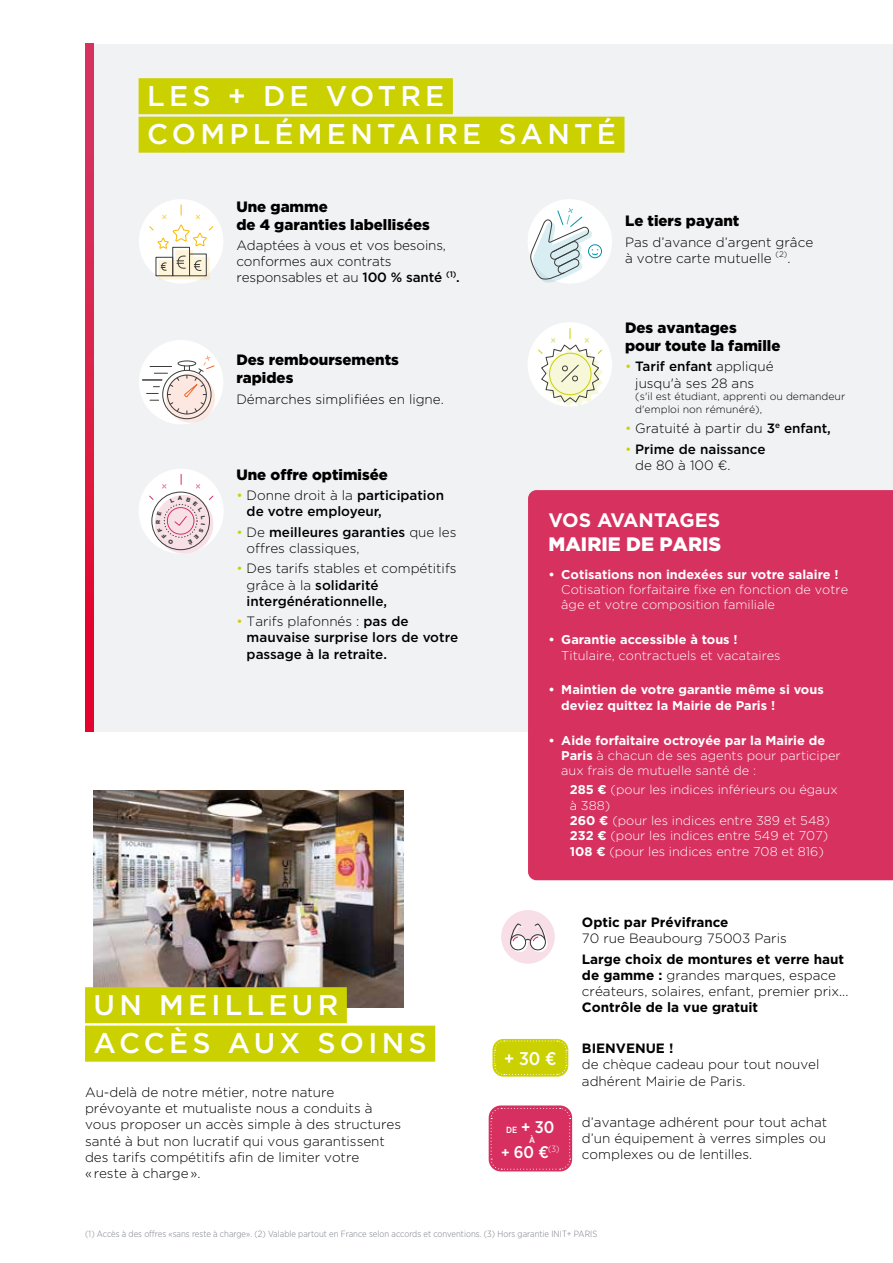
<style>
.page{position:relative;width:893px;height:1263px;background:#fff}
.page>*{position:absolute;margin:0;border:0;box-sizing:border-box;transform-origin:0 0}
.t1{font:500 28.5px/38.4px "Gotham HTF";letter-spacing:.15em;color:#fff}
.t2{font:900 19.5px "Gotham HTF";color:#fff}
.t3{font:700 19.5px "Gotham HTF";letter-spacing:-.025em;color:#fff}
.t4{font:500 18.45px "Gotham Narrow";color:#fff}
.t5{font:500 16.8px "Gotham Narrow";color:#fff}
.t6{font:900 15px/18px "Gotham HTF";color:#000}
.t7{font:300 13.5px/16.2px "Gotham HTF";color:#000}
.t8{font:500 13.5px/16.2px "Gotham HTF";color:#000}
.t9{font:700 13.5px "Gotham HTF";color:#000}
.t10{font:300 12.75px/15.6px "Gotham HTF";color:#fff}
.t11{font:700 12.75px/15.3px "Gotham HTF";color:#fff}
.t12{font:300 10.5px/12.6px "Gotham HTF";color:#000}
.t13{font:300 9px "Gotham Narrow";letter-spacing:.005em;color:#797e87}
.t14{font:500 8.85px "Gotham Narrow";color:#fff}
.s1{font-weight:500}
.s2{font-weight:300;color:#cbd000}
.s3{font-weight:300}
.s4{color:#cbd000}
.s5{font-weight:700}
.s6{font-size:8.85px}
.s7{font-size:15.6px}
</style>
<div class="page">
<div style="left:85px;top:44px;width:808px;height:687px;background:#f1f2f4"></div>
<svg style="left:85px;top:44px;width:9px;height:687px;background:#dd1d46"></svg>
<img style="left:94px;top:791px;width:310px;height:217px">
<div style="left:139px;top:199px;width:84px;height:85px;background:#fff;border-radius:50%"></div>
<svg style="left:160px;top:271px;width:14px;height:7px"></svg>
<svg style="left:177px;top:271px;width:14px;height:7px"></svg>
<svg style="left:194px;top:271px;width:14px;height:7px"></svg>
<div style="left:156px;top:257px;width:17px;height:19px;border:1px solid #3c3c3b"></div>
<div style="left:172px;top:247px;width:18px;height:29px;border:1px solid #3c3c3b"></div>
<div style="left:189px;top:254px;width:18px;height:22px;border:1px solid #3c3c3b"></div>
<svg style="left:149px;top:205px;width:64px;height:66px"></svg>
<div style="left:139px;top:340px;width:84px;height:84px;background:#fff;border-radius:50%"></div>
<svg style="left:142px;top:355px;width:73px;height:68px"></svg>
<div style="left:139px;top:469px;width:85px;height:85px;background:#fff;border-radius:50%"></div>
<svg style="left:162px;top:484px;width:4px;height:4px"></svg>
<svg style="left:196px;top:484px;width:4px;height:4px"></svg>
<svg style="left:155px;top:495px;width:58px;height:58px"></svg>
<div style="left:139px;top:78px;width:314px;height:36px;background:#cbd000"></div>
<div style="left:139px;top:117px;width:485px;height:36px;background:#cbd000"></div>
<div style="left:528px;top:490px;width:365px;height:390px;background:#d7315f"></div>
<div style="left:85px;top:987px;width:262px;height:36px;background:#cbd000"></div>
<div style="left:85px;top:1026px;width:350px;height:36px;background:#cbd000"></div>
<div style="left:528px;top:199px;width:84px;height:85px;background:#fff;border-radius:50%"></div>
<div style="left:588px;top:244px;width:14px;height:14px;border:1px solid #0093ab;border-radius:50%"></div>
<svg style="left:530px;top:208px;width:69px;height:76px"></svg>
<div style="left:528px;top:322px;width:84px;height:85px;background:#fff;border-radius:50%"></div>
<svg style="left:538px;top:328px;width:65px;height:79px"></svg>
<div style="left:501px;top:910px;width:54px;height:54px;background:#f8dee6;border-radius:50%"></div>
<svg style="left:510px;top:923px;width:38px;height:29px"></svg>
<svg style="left:492px;top:1039px;width:76px;height:37px"></svg>
<svg style="left:494px;top:1040px;width:73px;height:35px;background:#ccd108"></svg>
<div style="left:489px;top:1105px;width:83px;height:66px;background:#d82f61;border-radius:12px"></div>
<svg style="left:490px;top:1107px;width:81px;height:63px"></svg>
<svg style="left:149px;top:495px;width:65px;height:50px"></svg>
<h1 class="t1" style="left:147px;top:76px;width:470px">LES + DE VOTRE<br>COMPLÉMENTAIRE SANTÉ</h1>
<p class="t6" style="left:236px;top:197px;width:195px">Une gamme<br>de 4 garanties labellisées</p>
<p class="t7" style="left:236px;top:237px;width:225px">Adaptées à vous et vos besoins, conformes aux contrats responsables et au <span class="s1">100 % santé</span> <sup>(1)</sup><span class="s1">.</span></p>
<p class="t6" style="left:625px;top:212px;width:116px">Le tiers payant</p>
<p class="t7" style="left:625px;top:234px;width:190px">Pas d’avance d’argent grâce à votre carte mutuelle <sup>(2)</sup>.</p>
<p class="t6" style="left:236px;top:351px;width:164px">Des remboursements rapides</p>
<p class="t7" style="left:236px;top:391px;width:209px">Démarches simplifiées en ligne.</p>
<p class="t6" style="left:236px;top:465px;width:153px">Une offre optimisée</p>
<p class="t8" style="left:247px;top:487px;width:199px;text-indent:-10px"><span class="s2">•</span> <span class="s3">Donne droit à la</span> participation de votre employeur,</p>
<p class="t7" style="left:247px;top:524px;width:211px;text-indent:-10px"><span class="s4">•</span> De <span class="s1">meilleures garanties</span> que les offres classiques,</p>
<p class="t7" style="left:247px;top:560px;width:211px;text-indent:-10px"><span class="s4">•</span> Des tarifs stables et compétitifs grâce à la <span class="s1">solidarité intergénérationnelle,</span></p>
<p class="t8" style="left:247px;top:613px;width:213px;text-indent:-10px"><span class="s2">•</span> <span class="s3">Tarifs plafonnés :</span> pas de mauvaise surprise lors de votre passage à la retraite.</p>
<h1 class="t1" style="left:94px;top:985px;width:335px">UN MEILLEUR<br>ACCÈS AUX SOINS</h1>
<p class="t7" style="left:85px;top:1084px;width:318px">Au-delà de notre métier, notre nature prévoyante et mutualiste nous a conduits à vous proposer un accès simple à des structures santé à but non lucratif qui vous garantissent des tarifs compétitifs afin de limiter votre «reste à charge».</p>
<p class="t6" style="left:625px;top:318px;width:157px">Des avantages<br>pour toute la famille</p>
<p class="t7" style="left:635px;top:358px;width:140px;text-indent:-10px"><span class="s4">•</span> <span class="s1">Tarif enfant</span> appliqué jusqu'à ses 28 ans</p>
<p class="t12" style="left:635px;top:390px;width:211px">(s'il est étudiant, apprenti ou demandeur d'emploi non rémunéré),</p>
<p class="t7" style="left:625px;top:420px;width:207px"><span class="s4">•</span> Gratuité à partir du <span class="s1">3</span><sup>e</sup> <span class="s1">enfant,</span></p>
<p class="t8" style="left:635px;top:440px;width:132px;text-indent:-10px"><span class="s2">•</span> Prime de naissance <span class="s3">de 80 à 100 ¤.</span></p>
<h2 class="t3" style="left:549px;top:509px;width:173px">VOS AVANTAGES</h2>
<h2 class="t2" style="left:549px;top:532px;width:174px">MAIRIE DE PARIS</h2>
<p class="t11" style="left:549px;top:566px;width:292px">• Cotisations non indexées sur votre salaire !</p>
<p class="t10" style="left:561px;top:582px;width:288px">Cotisation forfaitaire fixe en fonction de votre âge et votre composition familiale</p>
<p class="t11" style="left:549px;top:632px;width:191px">• Garantie accessible à tous !</p>
<p class="t10" style="left:561px;top:647px;width:221px">Titulaire, contractuels et vacataires</p>
<p class="t11" style="left:561px;top:682px;width:264px;text-indent:-13px">• Maintien de votre garantie même si vous deviez quittez la Mairie de Paris !</p>
<p class="t10" style="left:561px;top:732px;width:281px;line-height:15.1px;text-indent:-13px"><span class="s5">• Aide forfaitaire octroyée par la Mairie de<br>Paris</span> à chacun de ses agents pour participer aux frais de mutuelle santé de :</p>
<p class="t10" style="left:570px;top:782px;width:269px"><span class="s5">285 ¤</span> (pour les indices inférieurs ou égaux à 388)<br><span class="s5">260 ¤</span> (pour les indices entre 389 et 548)<br><span class="s5">232 ¤</span> (pour les indices entre 549 et 707)<br><span class="s5">108 ¤</span> (pour les indices entre 708 et 816)</p>
<h3 class="t4" style="left:504px;top:1047px;width:54px">+ 30 €</h3>
<p class="t5" style="left:506px;top:1116px;width:50px"><span class="s6">DE</span> + 30</p>
<p class="t14" style="left:529px;top:1134px;width:7px">À</p>
<p class="t5" style="left:501px;top:1141px;width:60px"><span class="s7">+</span> 60 €<sup>(3)</sup></p>
<p class="t9" style="left:582px;top:914px;width:148px">Optic par Prévifrance</p>
<p class="t7" style="left:582px;top:930px;width:206px">70 rue Beaubourg 75003 Paris</p>
<p class="t7" style="left:582px;top:951px;width:268px"><span class="s5">Large choix de montures et verre haut de gamme :</span> grandes marques, espace créateurs, solaires, enfant, premier prix...</p>
<p class="t9" style="left:582px;top:1000px;width:178px">Contrôle de la vue gratuit</p>
<p class="t9" style="left:582px;top:1041px;width:93px">BIENVENUE !</p>
<p class="t7" style="left:582px;top:1056px;width:239px">de chèque cadeau pour tout nouvel adhérent Mairie de Paris.</p>
<p class="t7" style="left:582px;top:1113px;width:247px;text-align:justify">d’avantage adhérent pour tout achat d’un équipement à verres simples ou complexes ou de lentilles.</p>
<p class="t13" style="left:85px;top:1229px;width:514px">(1) Accès à des offres «sans reste à charge». (2) Valable partout en France selon accords et conventions. (3) Hors garantie INIT+ PARIS</p>
</div>
